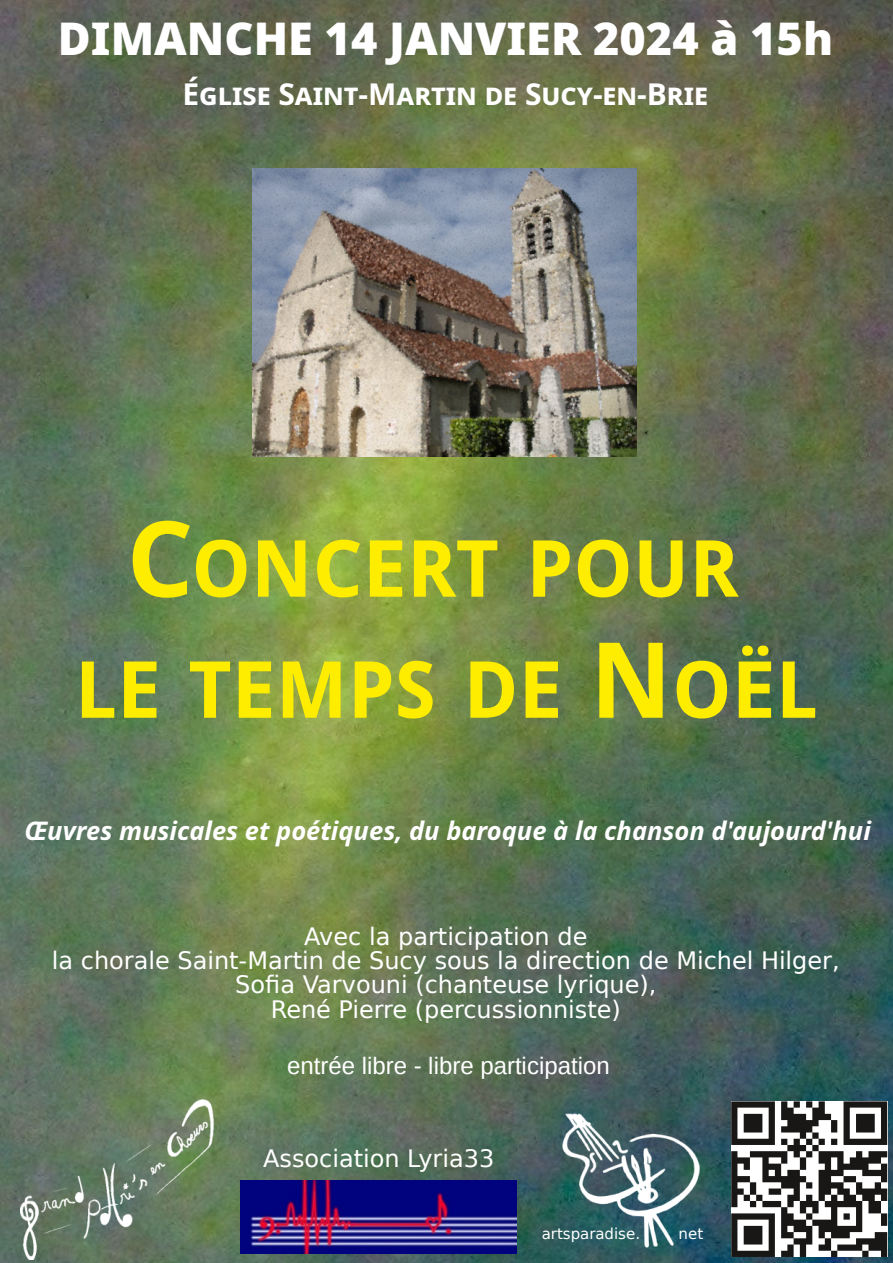
<style>
.page{position:relative;width:893px;height:1263px;background:#fff}
.page>*{position:absolute;margin:0;border:0;box-sizing:border-box;transform-origin:0 0}
.t1{font:700 78.75px/121.1px "Droid Sans";color:#ffed00;text-align:center}
.t2{font:900 45px "Noto Sans";color:#fff}
.t3{font:700 30px "Noto Sans";color:#fff}
.t4{font:italic 700 25.5px "Noto Sans";color:#fff}
.t5{font:24px/24.3px "DejaVu Sans";color:#fff;text-align:center}
.t6{font:24px "Liberation Sans";color:#fff}
.t7{font:15px "DejaVu Sans";color:#fff}
.s1{font-size:105px}
</style>
<div class="page">
<img style="left:1px;top:0;width:892px;height:1262px">
<svg style="left:731px;top:1101px;width:156px;height:156px"></svg>
<img style="left:533px;top:1100px;width:196px;height:163px">
<img style="left:241px;top:1181px;width:276px;height:72px">
<img style="left:21px;top:1099px;width:193px;height:161px">
<img style="left:253px;top:168px;width:384px;height:288px">
<h2 class="t2" style="left:58px;top:7px;width:777px">DIMANCHE 14 JANVIER 2024 à 15h</h2>
<p class="t3" style="left:182px;top:73px;width:527px">Église Saint-Martin de Sucy-en-Brie</p>
<h1 class="t1" style="left:75px;top:509px;width:744px"><span class="s1">C</span>ONCERT POUR<br>LE TEMPS DE <span class="s1">N</span>OËL</h1>
<p class="t4" style="left:24px;top:813px;width:848px">Œuvres musicales et poétiques, du baroque à la chanson d'aujourd'hui</p>
<p class="t5" style="left:52px;top:925px;width:789px">Avec la participation de<br>la chorale Saint-Martin de Sucy sous la direction de Michel Hilger, Sofia Varvouni (chanteuse lyrique),<br>René Pierre (percussionniste)</p>
<p class="t6" style="left:287px;top:1052px;width:324px">entrée libre - libre participation</p>
<p class="t5" style="left:263px;top:1146px;width:233px">Association Lyria33</p>
<p class="t7" style="left:542px;top:1225px;width:100px">artsparadise.</p>
<p class="t7" style="left:679px;top:1225px;width:26px">net</p>
</div>
